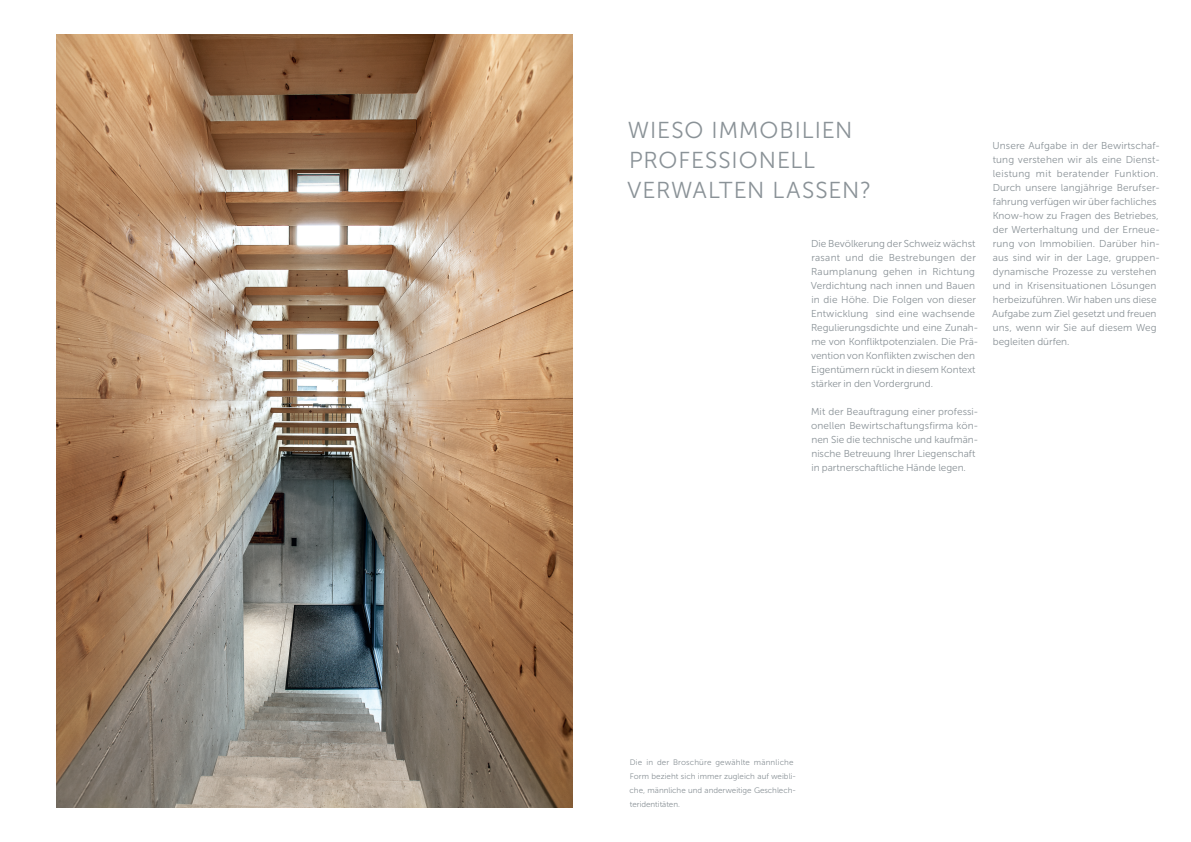
<style>
.page{position:relative;width:1191px;height:842px;background:#fff}
.page>*{position:absolute;margin:0;border:0;box-sizing:border-box;transform-origin:0 0}
.t1{font:23px/30px "Museo Sans Cyrl 300";letter-spacing:.04em;color:#8a9297}
.Lauftext{font:10px/14px "Museo Sans Cyrl 300";letter-spacing:.005em;color:#8a9297}
.Lauftext-2{font:8px/14px "Museo Sans Cyrl 300";letter-spacing:.005em;color:#8a9297}
</style>
<div class="page">
<img style="left:57px;top:34px;width:516px;height:774px">
<p class="t1" style="left:627px;top:116px;width:245px">WIESO IMMOBILIEN<br>PROFESSIONELL<br>VERWALTEN LASSEN?</p>
<p class="Lauftext" style="left:811px;top:237px;width:169px">Die Bevölkerung der Schweiz wächst rasant und die Bestrebungen der Raumplanung gehen in Richtung Verdichtung nach innen und Bauen in die Höhe. Die Folgen von dieser Entwicklung sind eine wachsende Regulierungsdichte und eine Zunah&shy;me von Konfliktpotenzialen. Die Prä&shy;vention von Konflikten zwischen den Eigentümern rückt in diesem Kontext stärker in den Vordergrund.</p>
<p class="Lauftext" style="left:811px;top:405px;width:168px">Mit der Beauftragung einer professi&shy;onellen Bewirtschaftungsfirma kön&shy;nen Sie die technische und kaufmän&shy;nische Betreuung Ihrer Liegenschaft in partnerschaftliche Hände legen.</p>
<p class="Lauftext" style="left:992px;top:139px;width:169px">Unsere Aufgabe in der Bewirtschaf&shy;tung verstehen wir als eine Dienst&shy;leistung mit beratender Funktion.<br>Durch unsere langjährige Berufser&shy;fahrung verfügen wir über fachliches Know-how zu Fragen des Betriebes, der Werterhaltung und der Erneue&shy;rung von Immobilien. Darüber hin&shy;aus sind wir in der Lage, gruppen&shy;dynamische Prozesse zu verstehen und in Krisensituationen Lösungen herbeizuführen. Wir haben uns diese Aufgabe zum Ziel gesetzt und freuen uns, wenn wir Sie auf diesem Weg begleiten dürfen.</p>
<p class="Lauftext-2" style="left:629px;top:755px;width:168px">Die in der Broschüre gewählte männliche Form bezieht sich immer zugleich auf weibli&shy;che, männliche und anderweitige Geschlech&shy;teridentitäten.</p>
</div>
